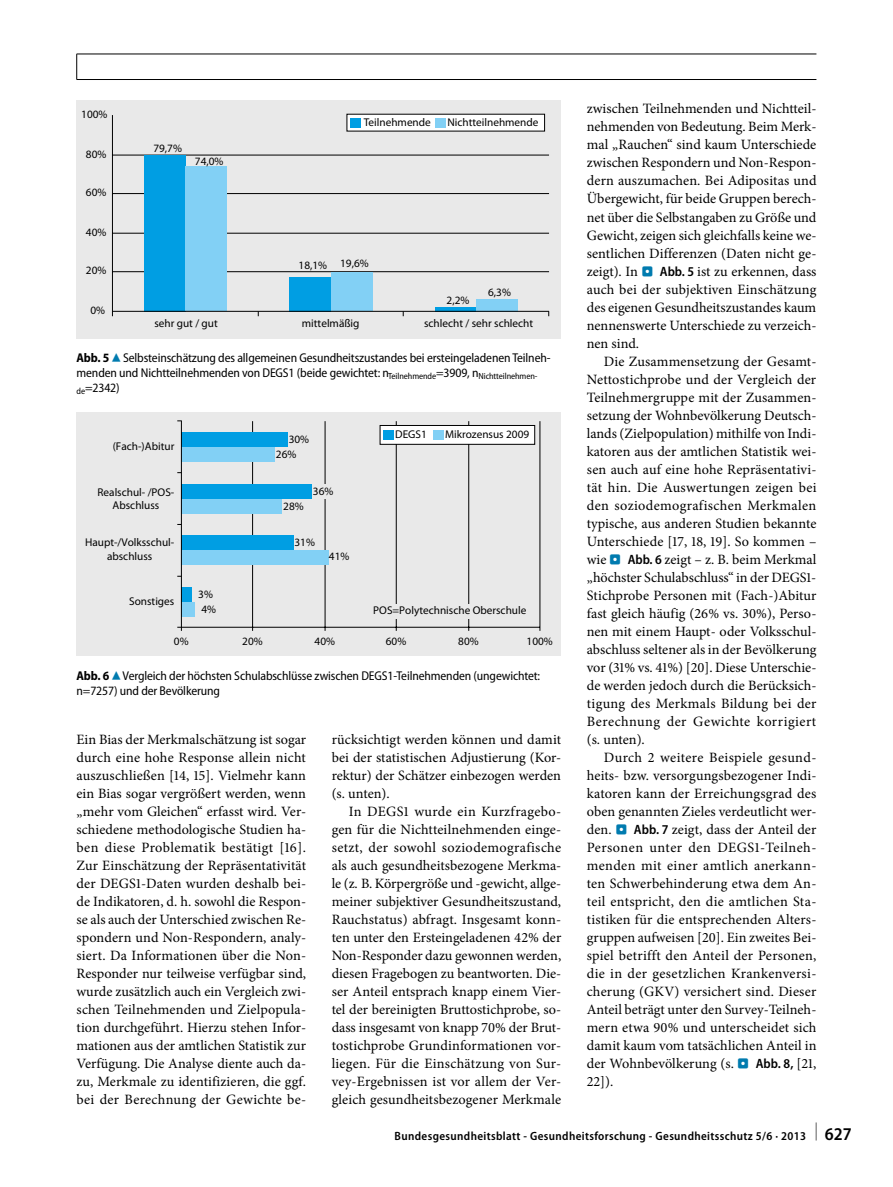
<style>
.page{position:relative;width:893px;height:1187px;background:#fff}
.page>*{position:absolute;margin:0;border:0;box-sizing:border-box;transform-origin:0 0}
._010_fliesstext_mit{font:14.25px/18px "Minion Pro";letter-spacing:.005em;color:#000;text-align:justify}
._024_abb_legende{font:semi-condensed 12.75px/15px "Myriad Pro";letter-spacing:-.01em;color:#000}
.t1{font:600 semi-condensed 12px "Myriad Pro";letter-spacing:.03em;color:#000}
.t2{font:11.25px/13.5px "Myriad Pro";color:#000;text-align:center}
.s1{font-weight:700}
.s2{font-family:"S Buttons";font-stretch:normal;font-size:14.25px;color:#007baf}
.s3{font-family:"S Buttons";font-size:13.5px;color:#007baf}
.s4{font-family:"Myriad Pro";font-weight:600;font-stretch:semi-condensed;font-size:13.5px}
.s5{font-size:18px}
</style>
<div class="page">
<div style="left:77px;top:100px;width:484px;height:239px;background:#e9e9e9"></div>
<hr style="left:112px;top:115px;width:1px;height:201px;background:#000">
<hr style="left:112px;top:271px;width:437px;height:1px;background:#000">
<hr style="left:112px;top:233px;width:437px;height:1px;background:#000">
<hr style="left:112px;top:193px;width:437px;height:1px;background:#000">
<hr style="left:112px;top:155px;width:437px;height:1px;background:#000">
<div style="left:144px;top:155px;width:42px;height:156px;background:#009ee3"></div>
<div style="left:186px;top:167px;width:41px;height:144px;background:#82d0f5"></div>
<div style="left:289px;top:277px;width:42px;height:34px;background:#009ee3"></div>
<div style="left:331px;top:272px;width:41px;height:39px;background:#82d0f5"></div>
<svg style="left:435px;top:307px;width:41px;height:4px"></svg>
<div style="left:476px;top:299px;width:42px;height:12px;background:#82d0f5"></div>
<div style="left:347px;top:114px;width:198px;height:17px;background:#fff"></div>
<hr style="left:112px;top:311px;width:437px;height:1px;background:#000">
<div style="left:350px;top:118px;width:11px;height:9px;background:#009ee3"></div>
<div style="left:435px;top:118px;width:11px;height:9px;background:#82d0f5"></div>
<div style="left:77px;top:412px;width:484px;height:244px;background:#e9e9e9"></div>
<hr style="left:252px;top:421px;width:1px;height:209px;background:#000">
<hr style="left:325px;top:421px;width:1px;height:209px;background:#000">
<hr style="left:396px;top:421px;width:1px;height:209px;background:#000">
<hr style="left:468px;top:421px;width:1px;height:209px;background:#000">
<hr style="left:540px;top:421px;width:1px;height:209px;background:#000">
<hr style="left:177px;top:627px;width:363px;height:1px;background:#000">
<div style="left:181px;top:432px;width:107px;height:15px;background:#009ee3"></div>
<div style="left:181px;top:447px;width:94px;height:14px;background:#82d0f5"></div>
<div style="left:181px;top:484px;width:131px;height:15px;background:#009ee3"></div>
<div style="left:181px;top:499px;width:101px;height:15px;background:#82d0f5"></div>
<div style="left:181px;top:535px;width:112px;height:14px;background:#009ee3"></div>
<div style="left:181px;top:549px;width:148px;height:15px;background:#82d0f5"></div>
<div style="left:181px;top:587px;width:10px;height:15px;background:#009ee3"></div>
<div style="left:181px;top:602px;width:14px;height:14px;background:#82d0f5"></div>
<div style="left:380px;top:425px;width:155px;height:19px;background:#fff"></div>
<div style="left:380px;top:425px;width:155px;height:19px;border:1px solid #000"></div>
<div style="left:393px;top:604px;width:6px;height:14px;background:#e9e9e9"></div>
<div style="left:466px;top:604px;width:6px;height:14px;background:#e9e9e9"></div>
<div style="left:322px;top:484px;width:6px;height:14px;background:#e9e9e9"></div>
<div style="left:383px;top:430px;width:10px;height:9px;background:#009ee3"></div>
<div style="left:433px;top:430px;width:11px;height:9px;background:#82d0f5"></div>
<hr style="left:181px;top:421px;width:1px;height:209px;background:#000">
<hr style="left:77px;top:79px;width:739px;height:1px;background:#000">
<svg style="left:76px;top:54px;width:1px;height:25px"></svg>
<hr style="left:77px;top:54px;width:739px;height:1px;background:#000">
<p class="t2" style="left:81px;top:107px;width:28px">100%</p>
<p class="t2" style="left:86px;top:147px;width:22px">80%</p>
<p class="t2" style="left:86px;top:185px;width:22px">60%</p>
<p class="t2" style="left:86px;top:225px;width:22px">40%</p>
<p class="t2" style="left:86px;top:263px;width:22px">20%</p>
<p class="t2" style="left:91px;top:303px;width:16px">0%</p>
<p class="t2" style="left:153px;top:141px;width:30px">79,7%</p>
<p class="t2" style="left:195px;top:155px;width:30px">74,0%</p>
<p class="t2" style="left:364px;top:115px;width:69px">Teilnehmende</p>
<p class="t2" style="left:447px;top:115px;width:93px">Nichtteilnehmende</p>
<p class="t2" style="left:299px;top:257px;width:72px">18,1% 19,6%</p>
<p class="t2" style="left:447px;top:293px;width:24px">2,2%</p>
<p class="t2" style="left:488px;top:285px;width:24px">6,3%</p>
<p class="t2" style="left:154px;top:316px;width:65px">sehr gut / gut</p>
<p class="t2" style="left:302px;top:316px;width:59px">mittelmäßig</p>
<p class="t2" style="left:424px;top:316px;width:111px">schlecht / sehr schlecht</p>
<p class="_024_abb_legende" style="left:77px;top:350px;width:476px"><span class="s1">Abb. 5</span><span class="s2">8</span>Selbsteinschätzung des allgemeinen Gesundheitszustandes bei ersteingeladenen Teilneh&shy;menden und Nichtteilnehmenden von DEGS1 (beide gewichtet: n<sub>Teilnehmende</sub>=3909, n<sub>Nichtteilnehmen&shy;de</sub>=2342)</p>
<p class="t2" style="left:113px;top:439px;width:63px">(Fach-)Abitur</p>
<p class="t2" style="left:98px;top:485px;width:78px">Realschul- /POS-<br>Abschluss</p>
<p class="t2" style="left:85px;top:535px;width:91px">Haupt-/Volksschul&shy;abschluss</p>
<p class="t2" style="left:129px;top:594px;width:47px">Sonstiges</p>
<p class="t2" style="left:198px;top:586px;width:19px;line-height:14.7px;text-align:left">3%<br>4%</p>
<p class="t2" style="left:289px;top:432px;width:22px">30%</p>
<p class="t2" style="left:276px;top:447px;width:22px">26%</p>
<p class="t2" style="left:313px;top:484px;width:22px">36%</p>
<p class="t2" style="left:283px;top:499px;width:22px">28%</p>
<p class="t2" style="left:295px;top:535px;width:22px">31%</p>
<p class="t2" style="left:329px;top:549px;width:22px">41%</p>
<p class="t2" style="left:395px;top:427px;width:33px">DEGS1</p>
<p class="t2" style="left:445px;top:427px;width:86px">Mikrozensus 2009</p>
<p class="t2" style="left:373px;top:603px;width:155px">POS=Polytechnische Oberschule</p>
<p class="t2" style="left:174px;top:634px;width:16px">0%</p>
<p class="t2" style="left:242px;top:634px;width:22px">20%</p>
<p class="t2" style="left:315px;top:634px;width:22px">40%</p>
<p class="t2" style="left:386px;top:634px;width:22px">60%</p>
<p class="t2" style="left:458px;top:634px;width:22px">80%</p>
<p class="t2" style="left:527px;top:634px;width:28px">100%</p>
<p class="_024_abb_legende" style="left:77px;top:668px;width:465px"><span class="s1">Abb. 6</span><span class="s2">8</span>Vergleich der höchsten Schulabschlüsse zwischen DEGS1-Teilnehmenden (ungewichtet: n=7257) und der Bevölkerung</p>
<p class="_010_fliesstext_mit" style="left:77px;top:730px;width:231px">Ein Bias der Merkmalschätzung ist sogar durch eine hohe Response allein nicht auszuschließen [14, 15]. Vielmehr kann ein Bias sogar vergrößert werden, wenn „mehr vom Gleichen“ erfasst wird. Ver&shy;schiedene methodologische Studien ha&shy;ben diese Problematik bestätigt [16].<br>Zur Einschätzung der Repräsentativität der DEGS1-Daten wurden deshalb bei&shy;de Indikatoren, d. h. sowohl die Respon&shy;se als auch der Unterschied zwischen Re&shy;spondern und Non-Respondern, analy&shy;siert. Da Informationen über die Non-Responder nur teilweise verfügbar sind, wurde zusätzlich auch ein Vergleich zwi&shy;schen Teilnehmenden und Zielpopula&shy;tion durchgeführt. Hierzu stehen Infor&shy;mationen aus der amtlichen Statistik zur Verfügung. Die Analyse diente auch da&shy;zu, Merkmale zu identifizieren, die ggf. bei der Berechnung der Gewichte be-</p>
<p class="_010_fliesstext_mit" style="left:332px;top:730px;width:231px">rücksichtigt werden können und damit bei der statistischen Adjustierung (Kor&shy;rektur) der Schätzer einbezogen werden (s. unten).</p>
<p class="_010_fliesstext_mit" style="left:332px;top:802px;width:231px;text-indent:17px">In DEGS1 wurde ein Kurzfragebo&shy;gen für die Nichtteilnehmenden einge&shy;setzt, der sowohl soziodemografische als auch gesundheitsbezogene Merkma&shy;le (z. B. Körpergröße und -gewicht, allge&shy;meiner subjektiver Gesundheitszustand, Rauchstatus) abfragt. Insgesamt konn&shy;ten unter den Ersteingeladenen 42% der Non-Responder dazu gewonnen werden, diesen Fragebogen zu beantworten. Die&shy;ser Anteil entsprach knapp einem Vier&shy;tel der bereinigten Bruttostichprobe, so&shy;dass insgesamt von knapp 70% der Brut&shy;tostichprobe Grundinformationen vor&shy;liegen. Für die Einschätzung von Sur&shy;vey-Ergebnissen ist vor allem der Ver&shy;gleich gesundheitsbezogener Merkmale</p>
<p class="_010_fliesstext_mit" style="left:587px;top:100px;width:231px">zwischen Teilnehmenden und Nichtteil&shy;nehmenden von Bedeutung. Beim Merk&shy;mal „Rauchen“ sind kaum Unterschiede zwischen Respondern und Non-Respon&shy;dern auszumachen. Bei Adipositas und Übergewicht, für beide Gruppen berech&shy;net über die Selbstangaben zu Größe und Gewicht, zeigen sich gleichfalls keine we&shy;sentlichen Differenzen (Daten nicht ge&shy;zeigt). In <span class="s3">.</span> <span class="s4">Abb. 5</span> ist zu erkennen, dass auch bei der subjektiven Einschätzung des eigenen Gesundheitszustandes kaum nennenswerte Unterschiede zu verzeich&shy;nen sind.</p>
<p class="_010_fliesstext_mit" style="left:587px;top:352px;width:231px;text-indent:17px">Die Zusammensetzung der Gesamt-Nettostichprobe und der Vergleich der Teilnehmergruppe mit der Zusammen&shy;setzung der Wohnbevölkerung Deutsch&shy;lands (Zielpopulation) mithilfe von Indi&shy;katoren aus der amtlichen Statistik wei&shy;sen auch auf eine hohe Repräsentativi&shy;tät hin. Die Auswertungen zeigen bei den soziodemografischen Merkmalen typische, aus anderen Studien bekannte Unterschiede [17, 18, 19]. So kommen – wie <span class="s3">.</span> <span class="s4">Abb. 6</span> zeigt – z. B. beim Merkmal „höchster Schulabschluss“ in der DEGS1- Stichprobe Personen mit (Fach-)Abitur fast gleich häufig (26% vs. 30%), Perso&shy;nen mit einem Haupt- oder Volksschul&shy;abschluss seltener als in der Bevölkerung vor (31% vs. 41%) [20]. Diese Unterschie&shy;de werden jedoch durch die Berücksich&shy;tigung des Merkmals Bildung bei der Berechnung der Gewichte korrigiert (s. unten).</p>
<p class="_010_fliesstext_mit" style="left:587px;top:748px;width:231px;text-indent:17px">Durch 2 weitere Beispiele gesund&shy;heits- bzw. versorgungsbezogener Indi&shy;katoren kann der Erreichungsgrad des oben genannten Zieles verdeutlicht wer&shy;den. <span class="s3">.</span> <span class="s4">Abb. 7</span> zeigt, dass der Anteil der Personen unter den DEGS1-Teilneh&shy;menden mit einer amtlich anerkann&shy;ten Schwerbehinderung etwa dem An&shy;teil entspricht, den die amtlichen Sta&shy;tistiken für die entsprechenden Alters&shy;gruppen aufweisen [20]. Ein zweites Bei&shy;spiel betrifft den Anteil der Personen, die in der gesetzlichen Krankenversi&shy;cherung (GKV) versichert sind. Dieser Anteil beträgt unter den Survey-Teilneh&shy;mern etwa 90% und unterscheidet sich damit kaum vom tatsächlichen Anteil in der Wohnbevölkerung (s. <span class="s3">.</span> <span class="s4">Abb. 8,</span> [21, 22]).</p>
<p class="t1" style="left:395px;top:1129px;width:459px">Bundesgesundheitsblatt - Gesundheitsforschung - Gesundheitsschutz 5/6 · 2013 <sup>|</sup> <span class="s5">627</span></p>
</div>
